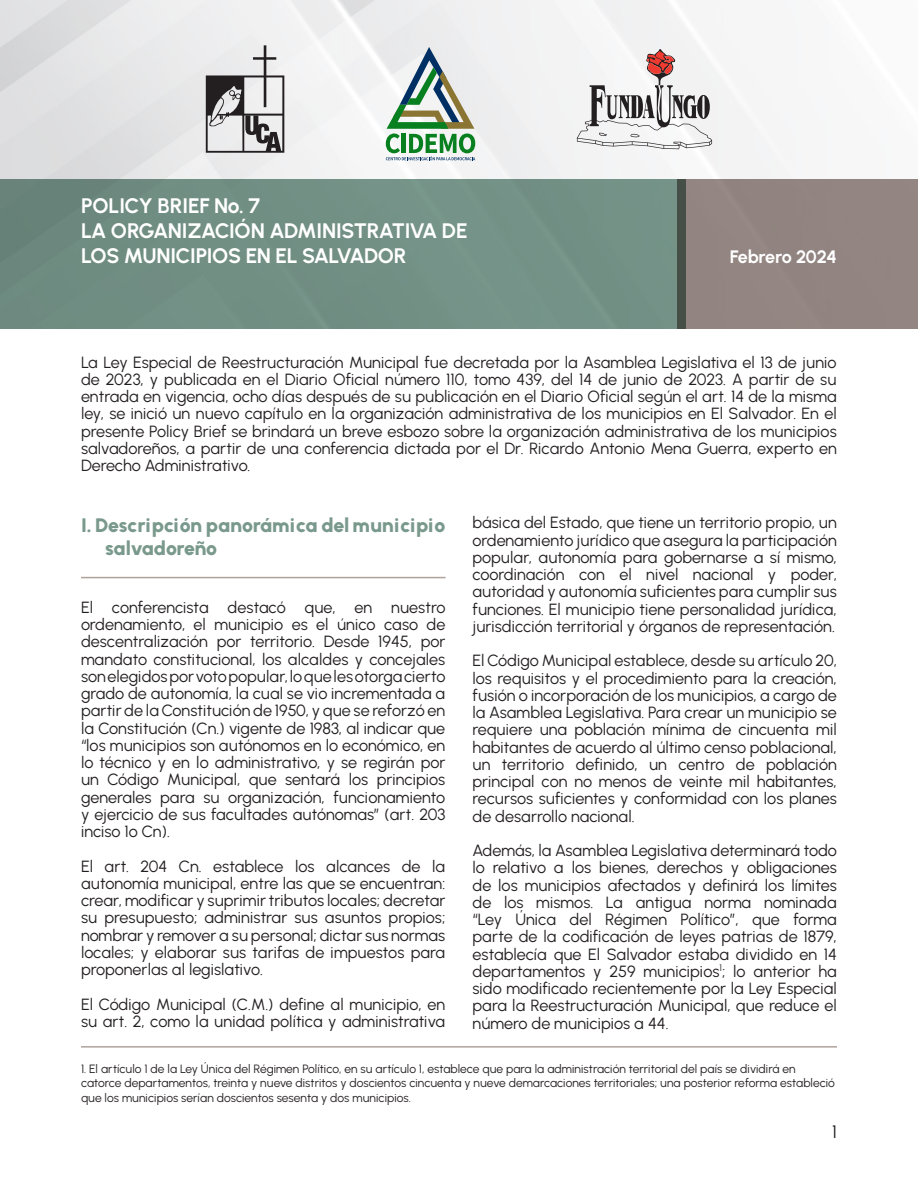
<style>
.page{position:relative;width:918px;height:1188px;background:#fff}
.page>*{position:absolute;margin:0;border:0;box-sizing:border-box;transform-origin:0 0}
.t1{font:700 21px "Urbanist";letter-spacing:-.015em;color:#fff}
.t2{font:900 19.5px/23.4px "Urbanist";letter-spacing:-.01em;color:#7a998d}
.t3{font:700 18px "Urbanist";letter-spacing:-.025em;color:#fff}
.t4{font:18px "Urbanist";color:#231f20}
.t5{font:16.2px/17.2px "Urbanist";letter-spacing:-.005em;color:#231f20;text-align:justify}
.t6{font:12px/14.4px "Urbanist";color:#231f20}
</style>
<div class="page">
<img style="left:0;top:0;width:792px;height:179px">
<div style="left:0;top:179px;width:686px;height:150px;background:#728f84"></div>
<div style="left:677px;top:179px;width:241px;height:150px;background:#988a86"></div>
<hr style="left:81px;top:577px;width:365px;height:1px;background:#afa29b">
<svg style="left:577px;top:48px;width:135px;height:101px"></svg>
<svg style="left:206px;top:45px;width:78px;height:108px"></svg>
<svg style="left:386px;top:47px;width:89px;height:113px"></svg>
<hr style="left:81px;top:1046px;width:756px;height:2px;background:#afa29b">
<p class="t1" style="left:81px;top:193px;width:181px">POLICY BRIEF No. 7</p>
<p class="t1" style="left:81px;top:218px;width:388px">LA ORGANIZACIÓN ADMINISTRATIVA DE</p>
<p class="t1" style="left:81px;top:243px;width:327px">LOS MUNICIPIOS EN EL SALVADOR</p>
<p class="t3" style="left:730px;top:245px;width:109px">Febrero 2024</p>
<p class="t5" style="left:81px;top:353px;width:757px">La Ley Especial de Reestructuración Municipal fue decretada por la Asamblea Legislativa el 13 de junio de 2023, y publicada en el Diario Oficial número 110, tomo 439, del 14 de junio de 2023. A partir de su entrada en vigencia, ocho días después de su publicación en el Diario Oficial según el art. 14 de la misma ley, se inició un nuevo capítulo en la organización administrativa de los municipios en El Salvador. En el presente Policy Brief se brindará un breve esbozo sobre la organización administrativa de los municipios salvadoreños, a partir de una conferencia dictada por el Dr. Ricardo Antonio Mena Guerra, experto en Derecho Administrativo.</p>
<p class="t2" style="left:105px;top:513px;width:342px;text-indent:-24px">I. Descripción panorámica del municipio salvadoreño</p>
<p class="t5" style="left:81px;top:599px;width:366px">El conferencista destacó que, en nuestro ordenamiento, el municipio es el único caso de descentralización por territorio. Desde 1945, por mandato constitucional, los alcaldes y concejales son elegidos por voto popular, lo que les otorga cierto grado de autonomía, la cual se vio incrementada a partir de la Constitución de 1950, y que se reforzó en la Constitución (Cn.) vigente de 1983, al indicar que “los municipios son autónomos en lo económico, en lo técnico y en lo administrativo, y se regirán por un Código Municipal, que sentará los principios generales para su organización, funcionamiento y ejercicio de sus facultades autónomas” (art. 203 inciso 1º Cn).</p>
<p class="t5" style="left:81px;top:857px;width:366px">El art. 204 Cn. establece los alcances de la autonomía municipal, entre las que se encuentran: crear, modificar y suprimir tributos locales; decretar su presupuesto; administrar sus asuntos propios; nombrar y remover a su personal; dictar sus normas locales; y elaborar sus tarifas de impuestos para proponerlas al legislativo.</p>
<p class="t5" style="left:81px;top:995px;width:366px">El Código Municipal (C.M.) define al municipio, en su art. 2, como la unidad política y administrativa</p>
<p class="t5" style="left:472px;top:514px;width:366px">básica del Estado, que tiene un territorio propio, un ordenamiento jurídico que asegura la participación popular, autonomía para gobernarse a sí mismo, coordinación con el nivel nacional y poder, autoridad y autonomía suficientes para cumplir sus funciones. El municipio tiene personalidad jurídica, jurisdicción territorial y órganos de representación.</p>
<p class="t5" style="left:472px;top:652px;width:366px">El Código Municipal establece, desde su artículo 20, los requisitos y el procedimiento para la creación, fusión o incorporación de los municipios, a cargo de la Asamblea Legislativa. Para crear un municipio se requiere una población mínima de cincuenta mil habitantes de acuerdo al último censo poblacional, un territorio definido, un centro de población principal con no menos de veinte mil habitantes, recursos suficientes y conformidad con los planes de desarrollo nacional.</p>
<p class="t5" style="left:472px;top:842px;width:366px">Además, la Asamblea Legislativa determinará todo lo relativo a los bienes, derechos y obligaciones de los municipios afectados y definirá los límites de los mismos. La antigua norma nominada “Ley Única del Régimen Político”, que forma parte de la codificación de leyes patrias de 1879, establecía que El Salvador estaba dividido en 14 departamentos y 259 municipios<sup>1</sup>; lo anterior ha sido modificado recientemente por la Ley Especial para la Reestructuración Municipal, que reduce el número de municipios a 44.</p>
<p class="t6" style="left:81px;top:1062px;width:755px">1. El artículo 1 de la Ley Única del Régimen Político, en su artículo 1, establece que para la administración territorial del país se dividirá en catorce departamentos, treinta y nueve distritos y doscientos cincuenta y nueve demarcaciones territoriales; una posterior reforma estableció que los municipios serían doscientos sesenta y dos municipios.</p>
<p class="t4" style="left:832px;top:1121px;width:6px">1</p>
</div>
